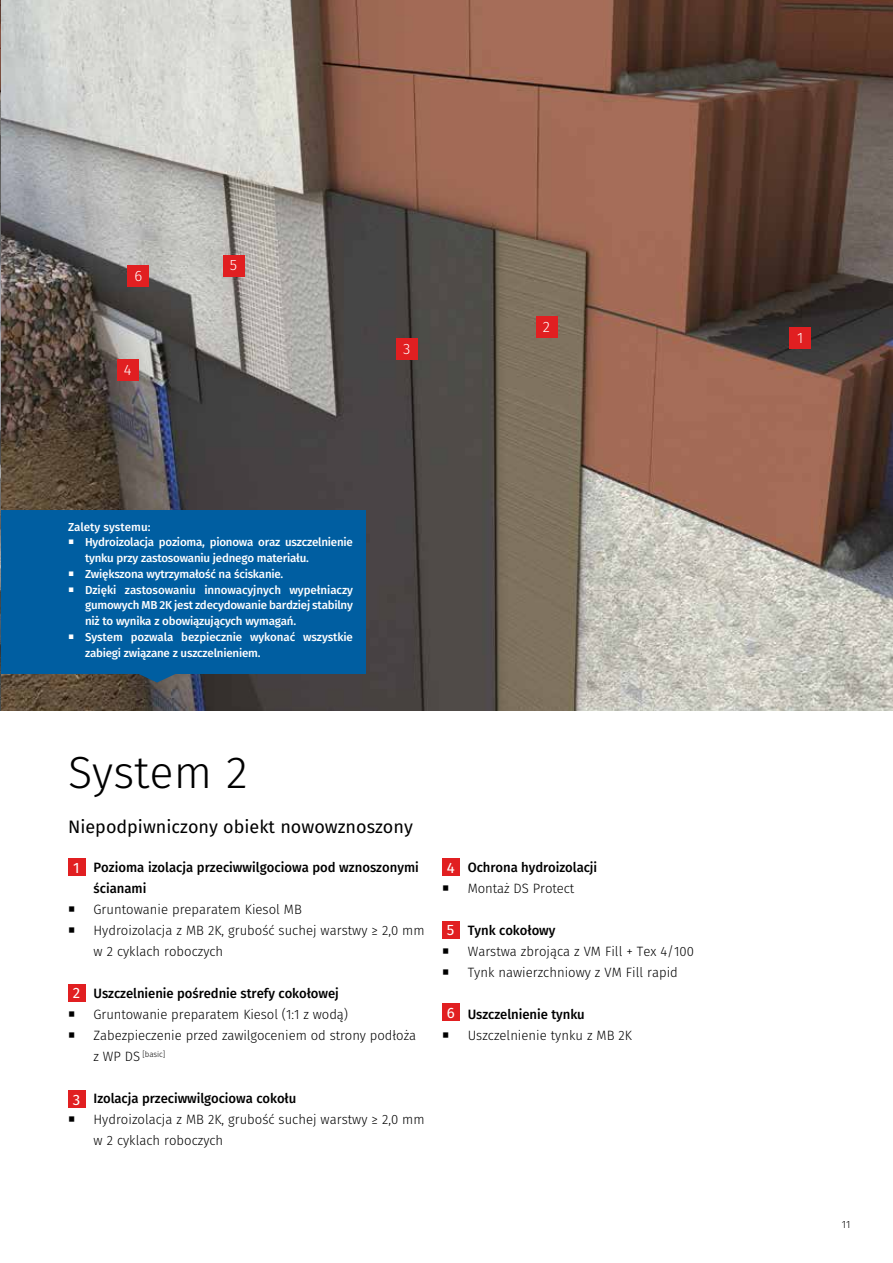
<style>
.page{position:relative;width:893px;height:1263px;background:#fff}
.page>*{position:absolute;margin:0;border:0;box-sizing:border-box;transform-origin:0 0}
.t1{font:300 45px "Fira Sans";color:#000}
.t2{font:18px "Fira Sans";color:#000}
.t3{font:300 15px "Fira Sans";color:#fff}
.t4{font:15px "Fira Sans";color:#fff}
.t5{font:300 13.5px/21px "Fira Sans";color:#000}
.t6{font:500 13.5px/21px "Fira Sans";letter-spacing:-.005em;color:#000}
.t7{font:500 11.55px/15.8px "Fira Sans";letter-spacing:-.02em;color:#fff}
.t8{font:500 11.55px "Fira Sans";color:#fff}
.t9{font:300 10.5px "Fira Sans";color:#000}
.t10{font:300 8.1px "Fira Sans";letter-spacing:-.005em;color:#000}
.s1{font-size:13.5px}
</style>
<div class="page">
<img style="left:1px;top:0;width:892px;height:710px">
<div style="left:0;top:511px;width:366px;height:163px;background:#005ea1"></div>
<img style="left:0;top:0;width:1px;height:710px">
<div style="left:396px;top:338px;width:21px;height:21px;background:#e11f21"></div>
<div style="left:117px;top:359px;width:21px;height:22px;background:#e11f21"></div>
<div style="left:223px;top:255px;width:21px;height:21px;background:#e11f21"></div>
<div style="left:536px;top:317px;width:21px;height:21px;background:#e11f21"></div>
<div style="left:790px;top:327px;width:21px;height:22px;background:#e11f21"></div>
<div style="left:128px;top:266px;width:21px;height:21px;background:#e11f21"></div>
<div style="left:68px;top:859px;width:17px;height:17px;background:#e11f21"></div>
<div style="left:68px;top:984px;width:17px;height:17px;background:#e11f21"></div>
<div style="left:68px;top:1090px;width:17px;height:17px;background:#e11f21"></div>
<div style="left:442px;top:859px;width:17px;height:17px;background:#e11f21"></div>
<div style="left:442px;top:921px;width:17px;height:17px;background:#e11f21"></div>
<div style="left:442px;top:1003px;width:17px;height:17px;background:#e11f21"></div>
<svg style="left:139px;top:674px;width:36px;height:8px"></svg>
<p class="t3" style="left:134px;top:265px;width:9px">6</p>
<p class="t3" style="left:124px;top:359px;width:9px">4</p>
<p class="t3" style="left:230px;top:255px;width:9px">5</p>
<p class="t3" style="left:403px;top:338px;width:9px">3</p>
<p class="t3" style="left:543px;top:317px;width:9px">2</p>
<p class="t8" style="left:68px;top:518px;width:84px">Zalety systemu:</p>
<p class="t7" style="left:85px;top:534px;width:269px;text-indent:-17px">○ Hydroizolacja pozioma, pionowa oraz uszczelnienie tynku przy zastosowaniu jednego materiału.</p>
<p class="t7" style="left:68px;top:566px;width:217px">○ Zwiększona wytrzymałość na ściskanie.</p>
<p class="t7" style="left:85px;top:582px;width:269px;text-align:justify;text-indent:-17px">○ Dzięki zastosowaniu innowacyjnych wypełniaczy gumowych MB 2K jest zdecydowanie bardziej stabilny niż to wynika z obowiązujących wymagań.</p>
<p class="t7" style="left:85px;top:629px;width:269px;text-indent:-17px">○ System pozwala bezpiecznie wykonać wszystkie zabiegi związane z uszczelnieniem.</p>
<h1 class="t1" style="left:68px;top:741px;width:181px">System 2</h1>
<h2 class="t2" style="left:68px;top:814px;width:346px">Niepodpiwniczony obiekt nowowznoszony</h2>
<p class="t6" style="left:94px;top:857px;width:327px">Pozioma izolacja przeciwwilgociowa pod wznoszonymi ścianami</p>
<p class="t5" style="left:68px;top:899px;width:235px">○ Gruntowanie preparatem Kiesol MB</p>
<p class="t5" style="left:94px;top:920px;width:333px;text-indent:-26px">○ Hydroizolacja z MB 2K, grubość suchej warstwy ≥ 2,0 mm w 2 cyklach roboczych</p>
<p class="t6" style="left:94px;top:983px;width:247px">Uszczelnienie pośrednie strefy cokołowej</p>
<p class="t5" style="left:68px;top:1004px;width:282px">○ Gruntowanie preparatem Kiesol (1:1 z wodą)</p>
<p class="t5" style="left:68px;top:1025px;width:350px">○ Zabezpieczenie przed zawilgoceniem od strony podłoża</p>
<p class="t10" style="left:94px;top:1048px;width:73px"><span class="s1">z WP DS</span> [basic]</p>
<p class="t6" style="left:94px;top:1088px;width:204px">Izolacja przeciwwilgociowa cokołu</p>
<p class="t5" style="left:94px;top:1109px;width:333px;text-indent:-26px">○ Hydroizolacja z MB 2K, grubość suchej warstwy ≥ 2,0 mm w 2 cyklach roboczych</p>
<p class="t4" style="left:73px;top:857px;width:8px">1</p>
<p class="t4" style="left:73px;top:983px;width:9px">2</p>
<p class="t4" style="left:73px;top:1089px;width:9px">3</p>
<p class="t6" style="left:468px;top:857px;width:131px">Ochrona hydroizolacji</p>
<p class="t5" style="left:442px;top:878px;width:134px">○ Montaż DS Protect</p>
<p class="t6" style="left:468px;top:920px;width:89px">Tynk cokołowy</p>
<p class="t5" style="left:442px;top:941px;width:253px">○ Warstwa zbrojąca z VM Fill + Tex 4/100</p>
<p class="t5" style="left:442px;top:962px;width:237px">○ Tynk nawierzchniowy z VM Fill rapid</p>
<p class="t6" style="left:468px;top:1004px;width:119px">Uszczelnienie tynku</p>
<p class="t5" style="left:442px;top:1025px;width:191px">○ Uszczelnienie tynku z MB 2K</p>
<p class="t4" style="left:447px;top:857px;width:9px">4</p>
<p class="t4" style="left:447px;top:919px;width:9px">5</p>
<p class="t4" style="left:447px;top:1002px;width:9px">6</p>
<p class="t3" style="left:797px;top:327px;width:8px">1</p>
<p class="t9" style="left:842px;top:1217px;width:10px">11</p>
</div>
